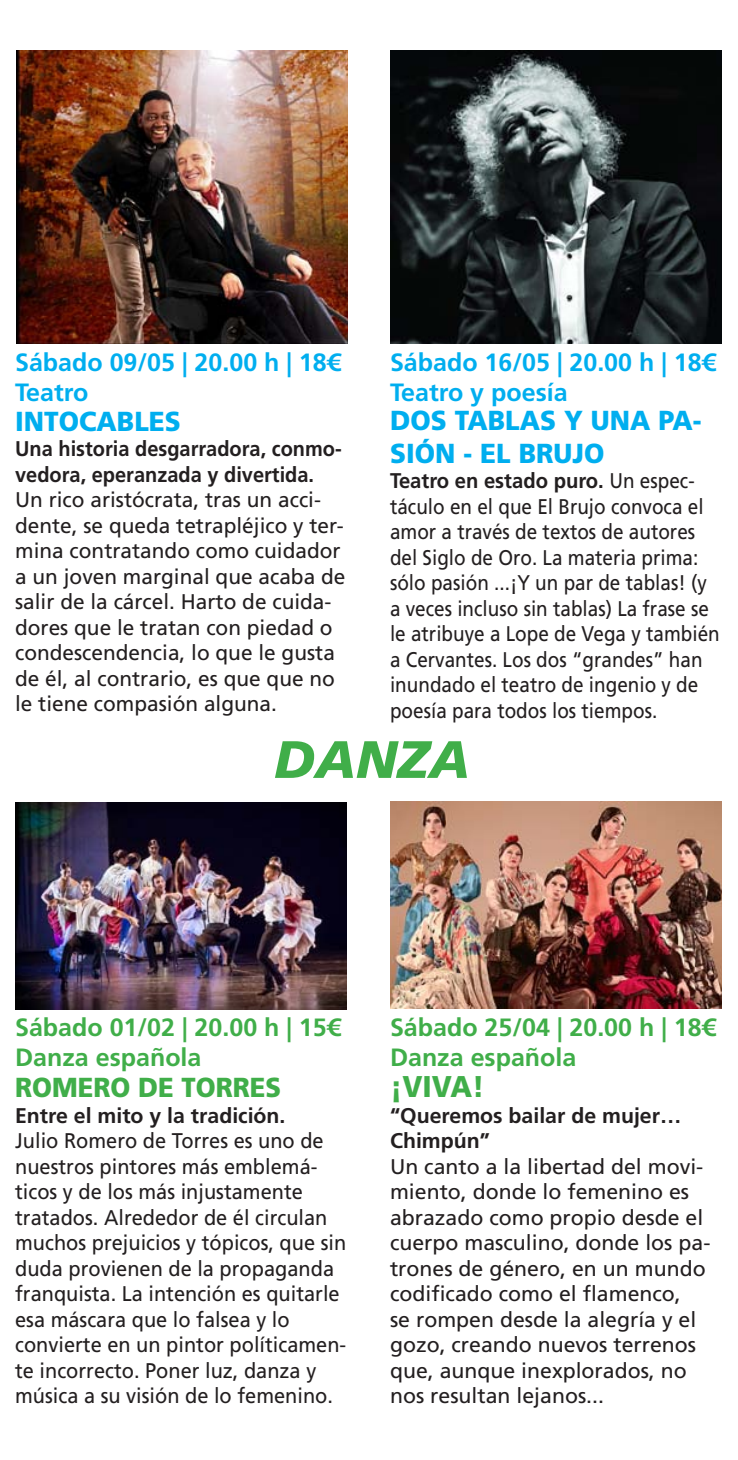
<style>
.page{position:relative;width:738px;height:1460px;background:#fff}
.page>*{position:absolute;margin:0;border:0;box-sizing:border-box;transform-origin:0 0}
.t1{font:italic 900 52.5px "Frutiger LT Std";color:#40ae49}
.t2{font:900 30px "Frutiger LT Std";color:#40ae49;scale:.93 1}
.t3{font:900 27.5px/33px "Frutiger LT Std";color:#00aeef;scale:.95 1}
.t4{font:900 27.5px "Frutiger LT Std";color:#40ae49;scale:.93 1}
.t5{font:700 25px "Frutiger LT Std";color:#40ae49}
.t6{font:700 25px "Frutiger LT Std";color:#00aeef}
.t7{font:21.25px/25.5px "Frutiger LT Std";color:#231f20}
.t8{font:21.25px/25.5px "Frutiger LT Std";color:#231f20;scale:.94 1}
.t9{font:21.25px/25.5px "Frutiger LT Std";color:#231f20;scale:.89 1}
.t10{font:700 21.25px/25.5px "Frutiger LT Std";color:#231f20;scale:.94 1}
.t11{font:700 21.25px/25.5px "Frutiger LT Std";color:#231f20}
.s1{font-weight:700}
</style>
<div class="page">
<img style="left:16px;top:50px;width:331px;height:293px">
<img style="left:390px;top:50px;width:331px;height:293px">
<img style="left:390px;top:801px;width:331px;height:208px">
<img style="left:15px;top:802px;width:331px;height:207px">
<p class="t6" style="left:15px;top:347px;width:327px">Sábado 09/05 | 20.00 h | 18€</p>
<p class="t6" style="left:15px;top:377px;width:75px">Teatro</p>
<p class="t3" style="left:15px;top:404px;width:176px">INTOCABLES</p>
<p class="t10" style="left:15px;top:436px;width:349px">Una historia desgarradora, conmo&shy;vedora, eperanzada y divertida.</p>
<p class="t7" style="left:15px;top:487px;width:331px">Un rico aristócrata, tras un acci&shy;dente, se queda tetrapléjico y ter&shy;mina contratando como cuidador a un joven marginal que acaba de salir de la cárcel. Harto de cuida&shy;dores que le tratan con piedad o condescendencia, lo que le gusta de él, al contrario, es que que no le tiene compasión alguna.</p>
<p class="t6" style="left:390px;top:347px;width:327px">Sábado 16/05 | 20.00 h | 18€</p>
<p class="t6" style="left:390px;top:377px;width:179px">Teatro y poesía</p>
<p class="t3" style="left:390px;top:403px;width:329px">DOS TABLAS Y UNA PA-<br>SIÓN - EL BRUJO</p>
<p class="t9" style="left:390px;top:468px;width:372px"><span class="s1">Teatro en estado puro.</span> Un espec&shy;táculo en el que El Brujo convoca el amor a través de textos de autores del Siglo de Oro. La materia prima: sólo pasión ...¡Y un par de tablas! (y a veces incluso sin tablas) La frase se le atribuye a Lope de Vega y también a Cervantes. Los dos “grandes” han inundado el teatro de ingenio y de poesía para todos los tiempos.</p>
<p class="t1" style="left:274px;top:728px;width:197px">DANZA</p>
<p class="t5" style="left:15px;top:1013px;width:327px">Sábado 01/02 | 20.00 h | 15€</p>
<p class="t5" style="left:15px;top:1043px;width:188px">Danza española</p>
<p class="t4" style="left:15px;top:1071px;width:287px">ROMERO DE TORRES</p>
<p class="t11" style="left:15px;top:1103px;width:272px">Entre el mito y la tradición.</p>
<p class="t8" style="left:15px;top:1128px;width:353px">Julio Romero de Torres es uno de nuestros pintores más emblemá&shy;ticos y de los más injustamente tratados. Alrededor de él circulan muchos prejuicios y tópicos, que sin duda provienen de la propaganda franquista. La intención es quitarle esa máscara que lo falsea y lo convierte en un pintor políticamen&shy;te incorrecto. Poner luz, danza y música a su visión de lo femenino.</p>
<p class="t5" style="left:390px;top:1013px;width:327px">Sábado 25/04 | 20.00 h | 18€</p>
<p class="t5" style="left:390px;top:1043px;width:188px">Danza española</p>
<p class="t2" style="left:390px;top:1069px;width:103px">¡VIVA!</p>
<p class="t11" style="left:390px;top:1103px;width:292px">“Queremos bailar de mujer…<br>Chimpún”</p>
<p class="t7" style="left:390px;top:1154px;width:321px">Un canto a la libertad del movi&shy;miento, donde lo femenino es abrazado como propio desde el cuerpo masculino, donde los pa&shy;trones de género, en un mundo codificado como el flamenco,<br>se rompen desde la alegría y el gozo, creando nuevos terrenos que, aunque inexplorados, no nos resultan lejanos...</p>
</div>
